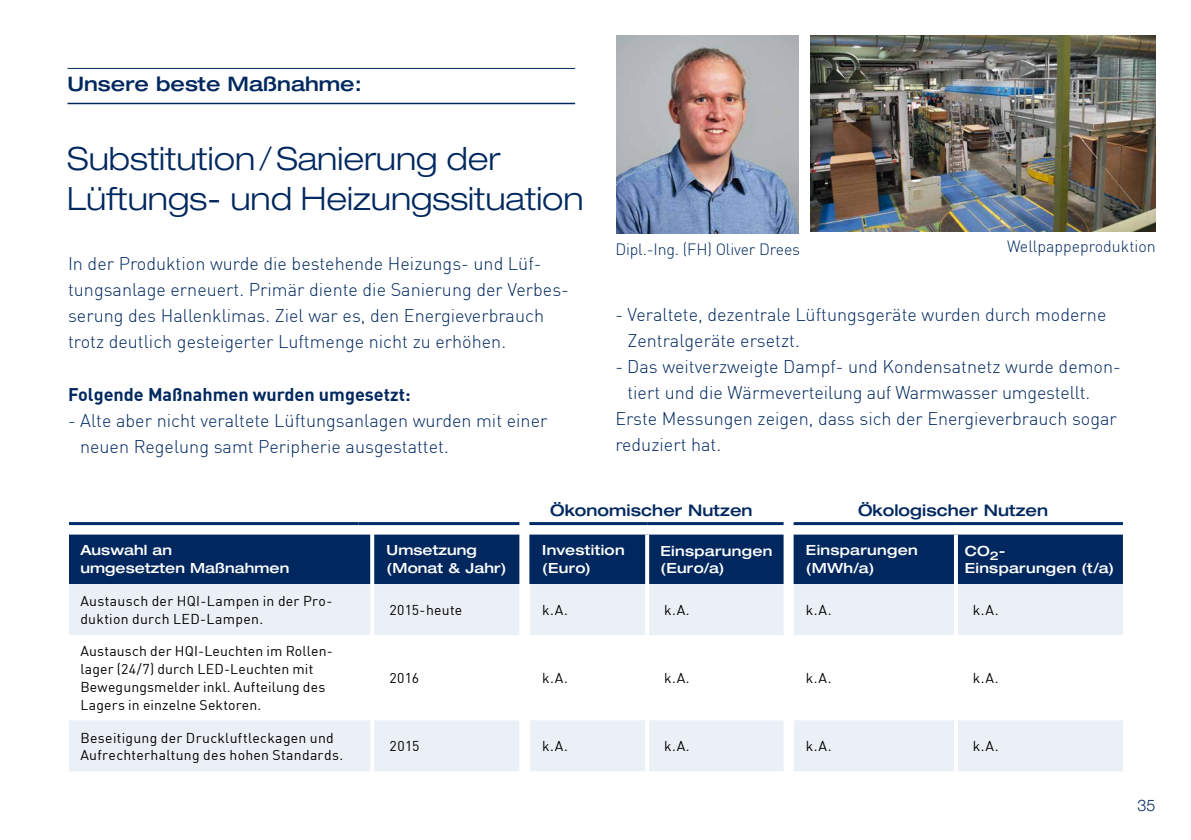
<style>
.page{position:relative;width:1191px;height:840px;background:#fff}
.page>*{position:absolute;margin:0;border:0;box-sizing:border-box;transform-origin:0 0}
.t1{font:300 expanded 32px/40px "Helvetica Neue LT Std";color:#00285f}
.t2{font:500 expanded 20px "Helvetica Neue LT Std";color:#00285f}
.t3{font:300 18px/26px "DIN";color:#00285f}
.t4{font:700 18px "DIN";color:#00285f}
.t5{font:300 16px "DIN";letter-spacing:-.01em;color:#00285f}
.t6{font:500 expanded 16px "Helvetica Neue LT Std";letter-spacing:.005em;color:#00285f}
.t7{font:300 16px "Helvetica Neue LT Std";color:#00285f}
.t8{font:14px/18px "DIN";letter-spacing:.02em;color:#000}
.t9{font:500 expanded 14px/18px "Helvetica Neue LT Std";letter-spacing:.015em;color:#fff}
</style>
<div class="page">
<hr style="left:68px;top:68px;width:507px;height:1px;background:#00285f">
<hr style="left:68px;top:103px;width:507px;height:1px;background:#00285f">
<div style="left:69px;top:534px;width:1054px;height:49px;background:#00285f"></div>
<svg style="left:69px;top:583px;width:1054px;height:188px;fill:#ebeff6"></svg>
<hr style="left:645px;top:583px;width:4px;height:51px;background:#fff">
<hr style="left:954px;top:583px;width:4px;height:51px;background:#fff">
<hr style="left:645px;top:720px;width:4px;height:51px;background:#fff">
<hr style="left:954px;top:720px;width:4px;height:51px;background:#fff">
<div style="left:520px;top:583px;width:10px;height:51px;background:#fff"></div>
<div style="left:784px;top:583px;width:10px;height:51px;background:#fff"></div>
<div style="left:520px;top:720px;width:10px;height:51px;background:#fff"></div>
<div style="left:784px;top:720px;width:10px;height:51px;background:#fff"></div>
<hr style="left:525px;top:521px;width:122px;height:3px;background:#002d6a">
<hr style="left:647px;top:521px;width:142px;height:3px;background:#002d6a">
<hr style="left:789px;top:521px;width:167px;height:3px;background:#002d6a">
<hr style="left:956px;top:521px;width:167px;height:3px;background:#002d6a">
<hr style="left:69px;top:521px;width:289px;height:3px;background:#002d6a">
<hr style="left:358px;top:521px;width:167px;height:3px;background:#002d6a">
<svg style="left:645px;top:534px;width:4px;height:49px"></svg>
<hr style="left:954px;top:534px;width:4px;height:49px;background:#fff">
<div style="left:520px;top:634px;width:10px;height:86px;background:#fff"></div>
<div style="left:784px;top:634px;width:10px;height:86px;background:#fff"></div>
<hr style="left:645px;top:634px;width:4px;height:86px;background:#fff">
<hr style="left:954px;top:634px;width:4px;height:86px;background:#fff">
<div style="left:519px;top:505px;width:10px;height:334px;background:#fff"></div>
<div style="left:783px;top:499px;width:10px;height:340px;background:#fff"></div>
<hr style="left:370px;top:527px;width:4px;height:311px;background:#fff">
<img style="left:810px;top:36px;width:345px;height:195px">
<img style="left:617px;top:36px;width:181px;height:197px">
<p class="t2" style="left:68px;top:72px;width:296px">Unsere beste Maßnahme:</p>
<h1 class="t1" style="left:67px;top:139px;width:518px">Substitution/Sanierung der<br>Lüftungs- und Heizungssituation</h1>
<p class="t3" style="left:68px;top:250px;width:502px">In der Produktion wurde die bestehende Heizungs- und Lüf&shy;tungsanlage erneuert. Primär diente die Sanierung der Verbes&shy;serung des Hallenklimas. Ziel war es, den Energieverbrauch trotz deutlich gesteigerter Luftmenge nicht zu erhöhen.</p>
<p class="t4" style="left:68px;top:382px;width:344px">Folgende Maßnahmen wurden umgesetzt:</p>
<p class="t3" style="left:80px;top:406px;width:469px;text-indent:-12px">- Alte aber nicht veraltete Lüftungsanlagen wurden mit einer neuen Regelung samt Peripherie ausgestattet.</p>
<p class="t5" style="left:615px;top:239px;width:186px">Dipl.-Ing. (FH) Oliver Drees</p>
<p class="t5" style="left:1007px;top:236px;width:150px">Wellpappeproduktion</p>
<p class="t3" style="left:627px;top:301px;width:480px;text-indent:-12px">- Veraltete, dezentrale Lüftungsgeräte wurden durch moderne<br>Zentralgeräte ersetzt.</p>
<p class="t3" style="left:615px;top:353px;width:507px">- Das weitverzweigte Dampf- und Kondensatnetz wurde demon-</p>
<p class="t3" style="left:627px;top:379px;width:464px">tiert und die Wärmeverteilung auf Warmwasser umgestellt.</p>
<p class="t3" style="left:615px;top:405px;width:503px">Erste Messungen zeigen, dass sich der Energieverbrauch sogar</p>
<p class="t3" style="left:615px;top:431px;width:107px">reduziert hat.</p>
<p class="t6" style="left:550px;top:499px;width:204px">Ökonomischer Nutzen</p>
<p class="t6" style="left:858px;top:499px;width:192px">Ökologischer Nutzen</p>
<p class="t9" style="left:80px;top:540px;width:210px">Auswahl an<br>umgesetzten Maßnahmen</p>
<p class="t9" style="left:386px;top:540px;width:121px">Umsetzung (Monat &amp; Jahr)</p>
<p class="t9" style="left:542px;top:540px;width:84px">Investition (Euro)</p>
<p class="t9" style="left:660px;top:542px;width:113px;line-height:16.8px">Einsparungen (Euro/a)</p>
<p class="t9" style="left:806px;top:540px;width:113px">Einsparungen (MWh/a)</p>
<p class="t9" style="left:964px;top:542px;width:151px;line-height:16.8px">CO<sub>2</sub>-<br>Einsparungen (t/a)</p>
<p class="t8" style="left:80px;top:591px;width:254px">Austausch der HQI-Lampen in der Pro&shy;duktion durch LED-Lampen.</p>
<p class="t8" style="left:389px;top:600px;width:74px">2015-heute</p>
<p class="t8" style="left:542px;top:600px;width:27px">k.A.</p>
<p class="t8" style="left:664px;top:600px;width:27px">k.A.</p>
<p class="t8" style="left:806px;top:600px;width:27px">k.A.</p>
<p class="t8" style="left:973px;top:600px;width:27px">k.A.</p>
<p class="t8" style="left:80px;top:641px;width:254px">Austausch der HQI-Leuchten im Rollen&shy;lager (24/7) durch LED-Leuchten mit Bewegungsmelder inkl. Aufteilung des Lagers in einzelne Sektoren.</p>
<p class="t8" style="left:389px;top:668px;width:31px">2016</p>
<p class="t8" style="left:542px;top:668px;width:27px">k.A.</p>
<p class="t8" style="left:664px;top:668px;width:27px">k.A.</p>
<p class="t8" style="left:806px;top:668px;width:27px">k.A.</p>
<p class="t8" style="left:973px;top:668px;width:27px">k.A.</p>
<p class="t8" style="left:80px;top:728px;width:264px;line-height:16.8px">Beseitigung der Druckluftleckagen und<br>Aufrechterhaltung des hohen Standards.</p>
<p class="t8" style="left:389px;top:736px;width:32px">2015</p>
<p class="t8" style="left:542px;top:736px;width:27px">k.A.</p>
<p class="t8" style="left:664px;top:736px;width:27px">k.A.</p>
<p class="t8" style="left:806px;top:736px;width:27px">k.A.</p>
<p class="t8" style="left:973px;top:736px;width:27px">k.A.</p>
<p class="t7" style="left:1137px;top:794px;width:19px">35</p>
</div>
